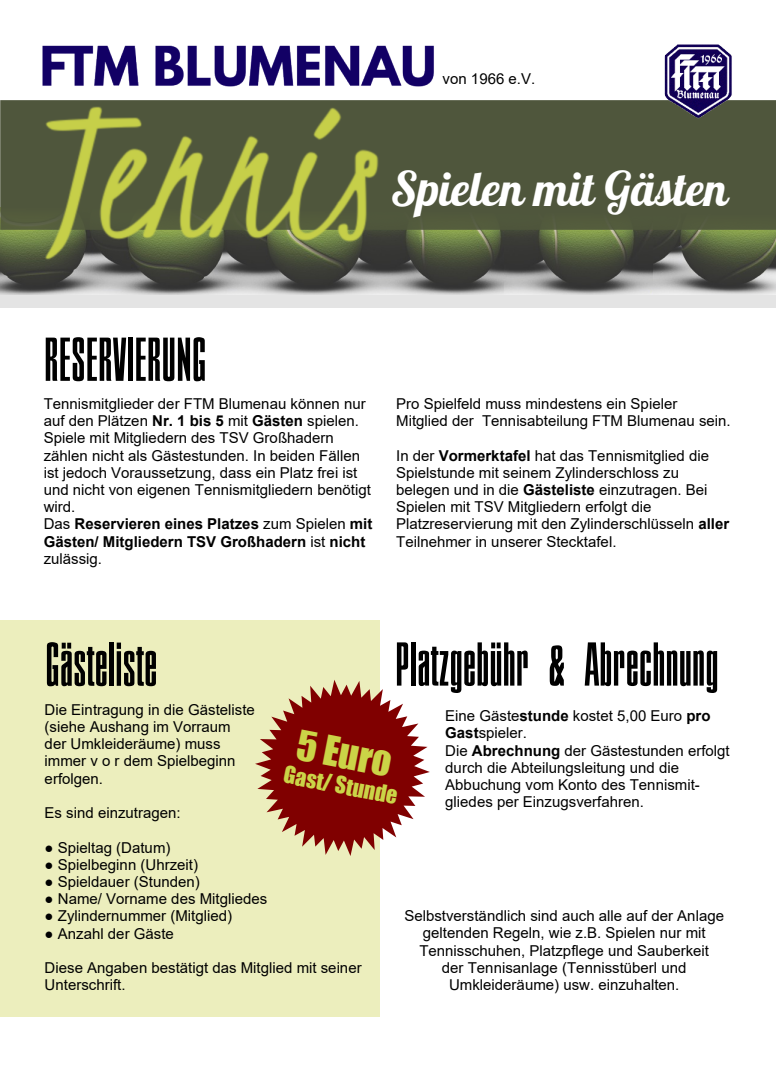
<style>
.page{position:relative;width:776px;height:1085px;background:#fff}
.page>*{position:absolute;margin:0;border:0;box-sizing:border-box;transform-origin:0 0}
.t1{font:60px "Corporate";letter-spacing:.02em;color:#000}
.t2{font:46.88px "Lobster";color:#fff}
.t3{font:38.12px "Impact";color:#cbd447}
.t4{font:21.75px "Impact";color:#cbd447}
.t5{font:15px/17.2px "Arial";color:#000}
.s1{font-weight:700}
</style>
<div class="page">
<div style="left:0;top:620px;width:380px;height:396px;background:#eceebd"></div>
<img style="left:0;top:44px;width:776px;height:264px">
<svg style="left:255px;top:680px;width:175px;height:175px"></svg>
<p class="t5" style="left:443px;top:72px;width:94px">von 1966 e.V.</p>
<h1 class="t1" style="left:45px;top:327px;width:163px">RESERVIERUNG</h1>
<h2 class="t2" style="left:391px;top:159px;width:339px">Spielen mit Gästen</h2>
<p class="t5" style="left:44px;top:396px;width:330px">Tennismitglieder der FTM Blumenau können nur auf den Plätzen <span class="s1">Nr. 1 bis 5</span> mit <span class="s1">Gästen</span> spielen.<br>Spiele mit Mitgliedern des TSV Großhadern zählen nicht als Gästestunden. In beiden Fällen ist jedoch Voraussetzung, dass ein Platz frei ist und nicht von eigenen Tennismitgliedern benötigt wird.<br>Das <span class="s1">Reservieren eines Platzes</span> zum Spielen <span class="s1">mit Gästen/ Mitgliedern TSV Großhadern</span> ist <span class="s1">nicht </span>zulässig.</p>
<p class="t5" style="left:396px;top:396px;width:336px">Pro Spielfeld muss mindestens ein Spieler<br>Mitglied der Tennisabteilung FTM Blumenau sein.</p>
<p class="t5" style="left:396px;top:448px;width:334px">In der <span class="s1">Vormerktafel</span> hat das Tennismitglied die Spielstunde mit seinem Zylinderschloss zu belegen und in die <span class="s1">Gästeliste</span> einzutragen. Bei Spielen mit TSV Mitgliedern erfolgt die Platzreservierung mit den Zylinderschlüsseln <span class="s1">aller </span>Teilnehmer in unserer Stecktafel.</p>
<h1 class="t1" style="left:46px;top:632px;width:112px">Gästeliste</h1>
<h1 class="t1" style="left:396px;top:632px;width:324px">Platzgebühr &amp; Abrechnung</h1>
<p class="t5" style="left:45px;top:702px;width:212px">Die Eintragung in die Gästeliste (siehe Aushang im Vorraum der Umkleideräume) muss immer v o r dem Spielbeginn erfolgen.</p>
<p class="t5" style="left:45px;top:805px;width:138px">Es sind einzutragen:</p>
<p class="t5" style="left:45px;top:839px;width:127px">● Spieltag (Datum)</p>
<p class="t5" style="left:45px;top:857px;width:155px">● Spielbeginn (Uhrzeit)</p>
<p class="t5" style="left:45px;top:874px;width:157px">● Spieldauer (Stunden)</p>
<p class="t5" style="left:45px;top:891px;width:224px">● Name/ Vorname des Mitgliedes</p>
<p class="t5" style="left:45px;top:908px;width:189px">● Zylindernummer (Mitglied)</p>
<p class="t5" style="left:45px;top:925px;width:131px">● Anzahl der Gäste</p>
<p class="t5" style="left:45px;top:960px;width:319px">Diese Angaben bestätigt das Mitglied mit seiner<br>Unterschrift.</p>
<p class="t5" style="left:445px;top:708px;width:286px">Eine Gäste<span class="s1">stunde</span> kostet 5,00 Euro <span class="s1">pro<br>Gast</span>spieler.<br>Die <span class="s1">Abrechnung</span> der Gästestunden erfolgt durch die Abteilungsleitung und die<br>Abbuchung vom Konto des Tennismit&shy;gliedes per Einzugsverfahren.</p>
<h3 class="t3" style="left:300px;top:729px;width:97px;rotate:11deg">5 Euro</h3>
<h3 class="t4" style="left:286px;top:765px;width:117px;rotate:11deg">Gast/ Stunde</h3>
<p class="t5" style="left:404px;top:908px;width:321px;text-align:center">Selbstverständlich sind auch alle auf der Anlage geltenden Regeln, wie z.B. Spielen nur mit Tennisschuhen, Platzpflege und Sauberkeit<br>der Tennisanlage (Tennisstüberl und Umkleideräume) usw. einzuhalten.</p>
</div>
